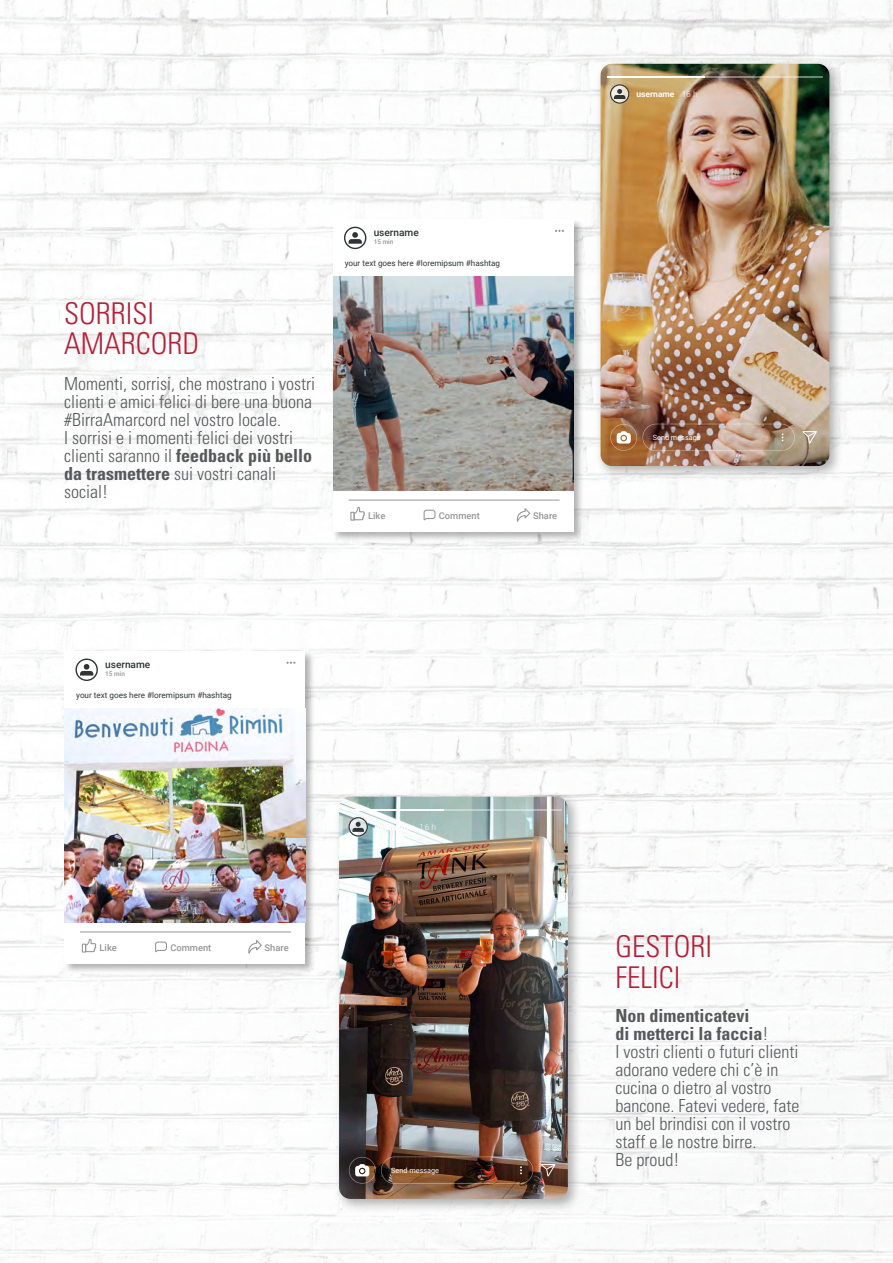
<style>
.page{position:relative;width:893px;height:1263px;background:#fff}
.page>*{position:absolute;margin:0;border:0;box-sizing:border-box;transform-origin:0 0}
.t1{font:300 condensed 30px/30.3px "Univers LT Std";color:#b61e37}
.t2{font:300 condensed 18px/18px "Univers LT Std";color:#57585a}
.t3{font:500 10.05px "Roboto";color:#2f3435}
.t4{font:500 9.3px "Roboto";color:#959696}
.t5{font:700 8.55px "Roboto";color:#fff}
.t6{font:8.1px "Roboto";color:#2f3435}
.t7{font:7.35px "Roboto";color:#fff}
.t8{font:500 6.45px "Roboto";color:#959696}
.s1{font-weight:700}
.s2{font-weight:400}
</style>
<div class="page">
<img style="left:0;top:0;width:893px;height:1263px">
<img style="left:61px;top:648px;width:257px;height:328px">
<div style="left:65px;top:652px;width:240px;height:312px;background:#fff"></div>
<img style="left:65px;top:708px;width:240px;height:215px">
<div style="left:75px;top:658px;width:23px;height:23px;border:1px solid #2f3435;border-radius:50%"></div>
<svg style="left:80px;top:664px;width:13px;height:11px"></svg>
<svg style="left:286px;top:662px;width:9px;height:2px"></svg>
<hr style="left:80px;top:932px;width:211px;height:1px;background:#959696">
<svg style="left:82px;top:918px;width:15px;height:56px"></svg>
<svg style="left:155px;top:941px;width:12px;height:11px"></svg>
<svg style="left:248px;top:940px;width:14px;height:14px"></svg>
<img style="left:330px;top:788px;width:255px;height:428px">
<img style="left:339px;top:797px;width:229px;height:402px">
<hr style="left:346px;top:809px;width:216px;height:1px;background:#fff">
<svg style="left:348px;top:817px;width:20px;height:19px"></svg>
<img style="left:349px;top:1156px;width:184px;height:28px">
<svg style="left:541px;top:1164px;width:14px;height:12px"></svg>
<div style="left:348px;top:817px;width:20px;height:19px;border:1px solid #2f3435;border-radius:50%"></div>
<svg style="left:352px;top:822px;width:12px;height:10px"></svg>
<img style="left:330px;top:216px;width:256px;height:329px">
<div style="left:333px;top:220px;width:241px;height:312px;background:#fff"></div>
<img style="left:333px;top:277px;width:241px;height:214px">
<div style="left:344px;top:227px;width:22px;height:22px;border:1px solid #2f3435;border-radius:50%"></div>
<svg style="left:349px;top:232px;width:13px;height:12px"></svg>
<svg style="left:555px;top:230px;width:9px;height:2px"></svg>
<hr style="left:349px;top:500px;width:211px;height:1px;background:#959696">
<div style="left:350px;top:512px;width:5px;height:9px;border:1px solid #959696"></div>
<svg style="left:353px;top:486px;width:12px;height:56px"></svg>
<svg style="left:423px;top:509px;width:13px;height:12px"></svg>
<svg style="left:516px;top:508px;width:15px;height:14px"></svg>
<img style="left:592px;top:55px;width:254px;height:428px">
<img style="left:601px;top:64px;width:228px;height:402px">
<hr style="left:607px;top:77px;width:216px;height:1px;background:#fff">
<svg style="left:610px;top:84px;width:19px;height:20px"></svg>
<img style="left:610px;top:424px;width:185px;height:27px">
<svg style="left:802px;top:431px;width:15px;height:13px"></svg>
<div style="left:610px;top:84px;width:19px;height:20px;border:1px solid #2f3435;border-radius:50%"></div>
<svg style="left:614px;top:89px;width:11px;height:10px"></svg>
<h1 class="t1" style="left:64px;top:298px;width:137px">SORRISI<br>AMARCORD</h1>
<p class="t2" style="left:64px;top:375px;width:252px">Momenti, sorrisi, che mostrano i vostri clienti e amici felici di bere una buona #BirraAmarcord nel vostro locale.<br>I sorrisi e i momenti felici dei vostri clienti saranno il <span class="s1">feedback più bello da trasmettere</span> sui vostri canali social!</p>
<p class="t3" style="left:374px;top:226px;width:47px">username</p>
<p class="t8" style="left:374px;top:237px;width:21px">15 min</p>
<p class="t6" style="left:345px;top:258px;width:157px">your text goes here #loremipsum #hashtag</p>
<p class="t4" style="left:368px;top:509px;width:19px">Like</p>
<p class="t4" style="left:439px;top:509px;width:43px">Comment</p>
<p class="t4" style="left:533px;top:509px;width:26px">Share</p>
<p class="t3" style="left:105px;top:657px;width:47px">username</p>
<p class="t8" style="left:105px;top:669px;width:21px">15 min</p>
<p class="t6" style="left:76px;top:690px;width:157px">your text goes here #loremipsum #hashtag</p>
<p class="t4" style="left:100px;top:941px;width:19px">Like</p>
<p class="t4" style="left:170px;top:941px;width:43px">Comment</p>
<p class="t4" style="left:265px;top:941px;width:26px">Share</p>
<p class="t5" style="left:375px;top:821px;width:63px">username <span class="s2">16 h</span></p>
<p class="t7" style="left:391px;top:1165px;width:49px">Send message</p>
<p class="t5" style="left:636px;top:88px;width:63px">username <span class="s2">16 h</span></p>
<p class="t7" style="left:653px;top:432px;width:49px">Send message</p>
<h1 class="t1" style="left:615px;top:931px;width:98px">GESTORI<br>FELICI</h1>
<p class="t2" style="left:615px;top:1007px;width:185px"><span class="s1">Non dimenticatevi<br>di metterci la faccia</span>!<br>I vostri clienti o futuri clienti adorano vedere chi c’è in cucina o dietro al vostro bancone. Fatevi vedere, fate un bel brindisi con il vostro staff e le nostre birre.<br>Be proud!</p>
</div>
